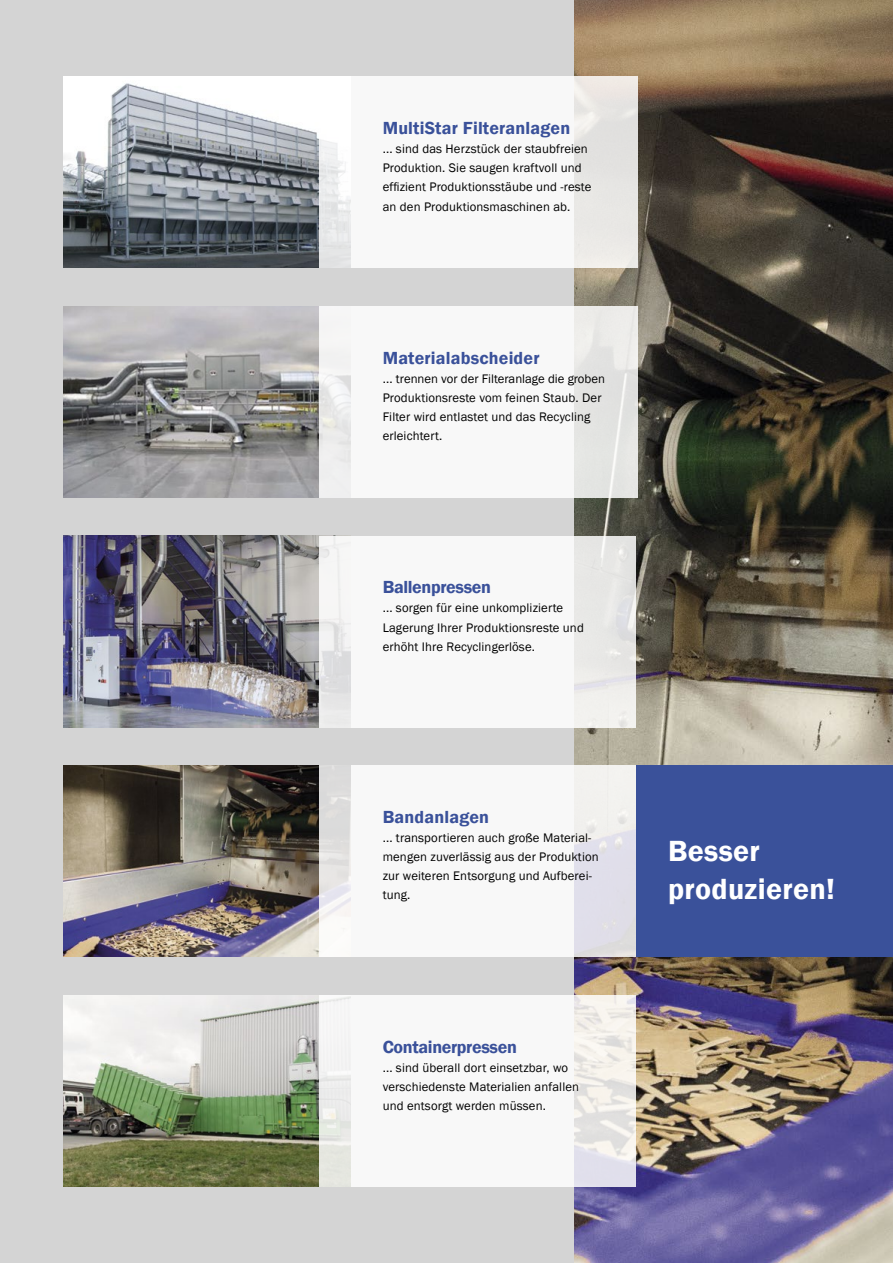
<style>
.page{position:relative;width:893px;height:1263px;background:#d4d4d4}
.page>*{position:absolute;margin:0;border:0;box-sizing:border-box;transform-origin:0 0}
.t1{font:600 30px/38.2px "Franklin Gothic";letter-spacing:.01em;color:#fff}
.t2{font:600 18px "Franklin Gothic";letter-spacing:.01em;color:#3a519a}
.t3{font:600 18px "Franklin Gothic";letter-spacing:-.02em;color:#3a519a}
.t4{font:12.75px/19.2px "Franklin Gothic";letter-spacing:.01em;color:#000}
</style>
<div class="page">
<img style="left:64px;top:77px;width:255px;height:191px">
<img style="left:64px;top:306px;width:255px;height:191px">
<img style="left:64px;top:765px;width:255px;height:192px">
<img style="left:64px;top:995px;width:255px;height:191px">
<img style="left:64px;top:536px;width:255px;height:191px">
<img style="left:574px;top:0;width:319px;height:1263px">
<svg style="left:319px;top:77px;width:318px;height:191px;background:#f4f3f3"></svg>
<svg style="left:319px;top:306px;width:318px;height:191px;background:#f3f3f3"></svg>
<svg style="left:319px;top:995px;width:317px;height:191px;background:#f4f4f3"></svg>
<svg style="left:319px;top:765px;width:317px;height:192px;background:#f2f2f3"></svg>
<svg style="left:319px;top:536px;width:317px;height:191px;background:#f3f3f3"></svg>
<div style="left:636px;top:765px;width:257px;height:192px;background:#3a519a"></div>
<h2 class="t2" style="left:383px;top:117px;width:189px">MultiStar Filteranlagen</h2>
<p class="t4" style="left:383px;top:139px;width:210px">... sind das Herzstück der staubfreien Produktion. Sie saugen kraftvoll und effizient Produktionsstäube und -reste an den Produktionsmaschinen ab.</p>
<h2 class="t2" style="left:383px;top:346px;width:158px">Materialabscheider</h2>
<p class="t4" style="left:383px;top:369px;width:224px">... trennen vor der Filteranlage die groben Produktionsreste vom feinen Staub. Der Filter wird entlastet und das Recycling erleichtert.</p>
<h2 class="t3" style="left:383px;top:576px;width:110px">Ballenpressen</h2>
<p class="t4" style="left:383px;top:599px;width:203px">... sorgen für eine unkomplizierte<br>Lagerung Ihrer Produktionsreste und erhöht Ihre Recyclingerlöse.</p>
<h2 class="t2" style="left:383px;top:806px;width:108px">Bandanlagen</h2>
<p class="t4" style="left:383px;top:828px;width:218px">... transportieren auch große Material&shy;mengen zuverlässig aus der Produktion zur weiteren Entsorgung und Aufberei&shy;tung.</p>
<h2 class="t3" style="left:383px;top:1035px;width:136px">Containerpressen</h2>
<p class="t4" style="left:383px;top:1058px;width:198px">... sind überall dort einsetzbar, wo verschiedenste Materialien anfallen und entsorgt werden müssen.</p>
<h1 class="t1" style="left:668px;top:832px;width:168px">Besser produzieren!</h1>
</div>
